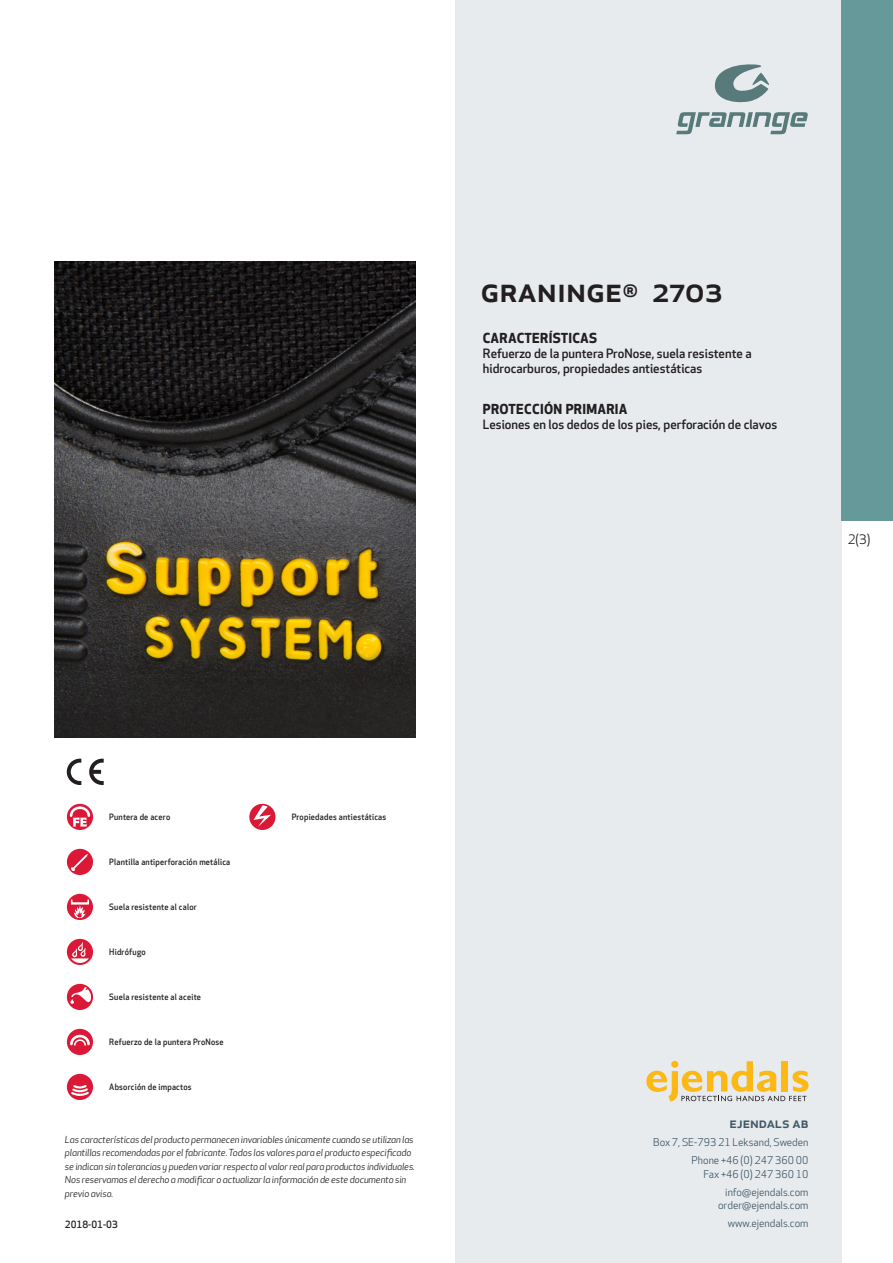
<style>
.page{position:relative;width:893px;height:1263px;background:#fff}
.page>*{position:absolute;margin:0;border:0;box-sizing:border-box;transform-origin:0 0}
.prodname{font:500 34.5px "Apex New";color:#231f20}
.t1{font:500 15px "Apex New";color:#405968}
.Funktion_body{font:700 13.5px "Apex New";letter-spacing:.025em;color:#231f20}
.t2{font:12.75px "Apex New";color:#231f20}
.Funktion_body-2{font:500 12.6px/15px "Apex New";color:#231f20}
.t3{font:10.5px/18px "Apex New";color:#405968;text-align:right}
.Sidfot_datum{font:500 9.75px "Apex New";color:#231f20}
.t4{font:italic 9.45px/13.5px "Apex New";letter-spacing:-.01em;color:#231f20}
.Artikel{font:500 8.55px "Apex New";letter-spacing:.025em;color:#231f20;scale:.95 1}
</style>
<div class="page">
<div style="left:455px;top:0;width:387px;height:1263px;background:#e8ebee"></div>
<svg style="left:646px;top:1061px;width:162px;height:40px"></svg>
<div style="left:842px;top:0;width:51px;height:520px;background:#699"></div>
<svg style="left:676px;top:112px;width:132px;height:22px"></svg>
<svg style="left:714px;top:64px;width:55px;height:39px"></svg>
<svg style="left:67px;top:804px;width:26px;height:26px"></svg>
<svg style="left:70px;top:806px;width:20px;height:21px"></svg>
<div style="left:67px;top:849px;width:26px;height:26px;background:#db1836;border-radius:50%"></div>
<svg style="left:71px;top:854px;width:17px;height:17px"></svg>
<div style="left:67px;top:894px;width:26px;height:26px;background:#db1836;border-radius:50%"></div>
<svg style="left:71px;top:899px;width:18px;height:19px"></svg>
<div style="left:67px;top:939px;width:26px;height:26px;background:#db1836;border-radius:50%"></div>
<svg style="left:71px;top:942px;width:18px;height:21px"></svg>
<div style="left:67px;top:984px;width:26px;height:26px;background:#db1836;border-radius:50%"></div>
<svg style="left:70px;top:987px;width:21px;height:17px"></svg>
<div style="left:67px;top:1029px;width:26px;height:26px;background:#db1836;border-radius:50%"></div>
<svg style="left:70px;top:1035px;width:20px;height:11px"></svg>
<div style="left:67px;top:1074px;width:26px;height:26px;background:#db1836;border-radius:50%"></div>
<svg style="left:69px;top:1085px;width:22px;height:12px"></svg>
<div style="left:249px;top:804px;width:26px;height:26px;background:#db1836;border-radius:50%"></div>
<svg style="left:254px;top:805px;width:17px;height:22px"></svg>
<svg style="left:89px;top:759px;width:15px;height:26px"></svg>
<svg style="left:67px;top:759px;width:14px;height:26px"></svg>
<img style="left:54px;top:261px;width:361px;height:477px">
<p class="prodname" style="left:480px;top:266px;width:243px">GRANINGE<sup>®</sup> 2703</p>
<p class="Funktion_body" style="left:483px;top:328px;width:116px">CARACTERÍSTICAS</p>
<p class="Funktion_body-2" style="left:483px;top:346px;width:270px">Refuerzo de la puntera ProNose, suela resistente a hidrocarburos, propiedades antiestáticas</p>
<p class="Funktion_body" style="left:483px;top:399px;width:146px">PROTECCIÓN PRIMARIA</p>
<p class="Funktion_body-2" style="left:483px;top:416px;width:296px">Lesiones en los dedos de los pies, perforación de clavos</p>
<p class="t2" style="left:848px;top:531px;width:24px">2(3)</p>
<p class="Artikel" style="left:109px;top:811px;width:66px">Puntera de acero</p>
<p class="Artikel" style="left:109px;top:856px;width:129px">Plantilla antiperforación metálica</p>
<p class="Artikel" style="left:109px;top:901px;width:94px">Suela resistente al calor</p>
<p class="Artikel" style="left:109px;top:946px;width:40px">Hidrófugo</p>
<p class="Artikel" style="left:109px;top:991px;width:98px">Suela resistente al aceite</p>
<p class="Artikel" style="left:109px;top:1036px;width:122px">Refuerzo de la puntera ProNose</p>
<p class="Artikel" style="left:109px;top:1081px;width:88px">Absorción de impactos</p>
<p class="Artikel" style="left:292px;top:811px;width:101px">Propiedades antiestáticas</p>
<p class="t4" style="left:65px;top:1132px;width:352px">Las características del producto permanecen invariables únicamente cuando se utilizan las plantillas recomendadas por el fabricante. Todos los valores para el producto especificado se indican sin tolerancias y pueden variar respecto al valor real para productos individuales.<br>Nos reservamos el derecho a modificar o actualizar la información de este documento sin previo aviso.</p>
<p class="Sidfot_datum" style="left:65px;top:1218px;width:54px">2018-01-03</p>
<h2 class="t1" style="left:729px;top:1113px;width:80px">ejendals ab</h2>
<p class="t3" style="left:653px;top:1133px;width:157px">Box 7, SE-793 21 Leksand, Sweden<br>Phone +46 (0) 247 360 00</p>
<p class="t3" style="left:703px;top:1165px;width:107px">Fax +46 (0) 247 360 10 info@ejendals.com</p>
<p class="t3" style="left:718px;top:1196px;width:92px">order@ejendals.com</p>
<p class="t3" style="left:728px;top:1215px;width:82px">www.ejendals.com</p>
</div>
